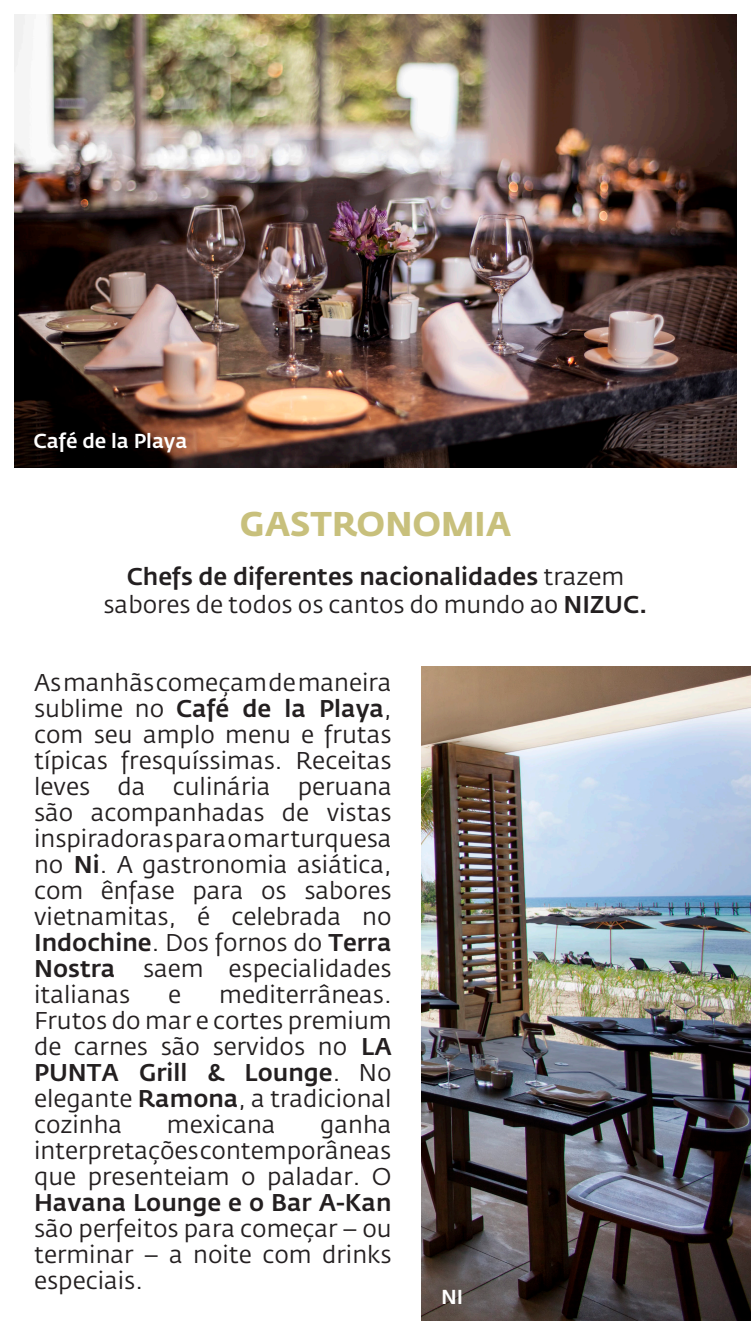
<style>
.page{position:relative;width:751px;height:1334px;background:#fff}
.page>*{position:absolute;margin:0;border:0;box-sizing:border-box;transform-origin:0 0}
.t1{font:700 34px "Fedra Sans Std";color:#c8c07c}
.Texto{font:24px/26px "Fedra Sans Std";color:#231f20;text-align:justify}
.Texto-2{font:500 24px/28px "Fedra Sans Std";color:#231f20;text-align:center}
.Texto-3{font:500 20px "Fedra Sans Std";color:#fff}
.s1{font-weight:400}
.s2{font-weight:500}
</style>
<div class="page">
<img style="left:14px;top:14px;width:722px;height:453px">
<img style="left:421px;top:667px;width:329px;height:654px">
<p class="Texto-3" style="left:33px;top:428px;width:155px">Café de la Playa</p>
<p class="t1" style="left:239px;top:503px;width:273px">GASTRONOMIA</p>
<p class="Texto-2" style="left:103px;top:563px;width:545px">Chefs de diferentes nacionalidades <span class="s1">trazem sabores de todos os cantos do mundo ao</span> NIZUC.</p>
<p class="Texto" style="left:34px;top:670px;width:359px">As manhãs começam de maneira sublime no <span class="s2">Café de la Playa</span>, com seu amplo menu e frutas típicas fresquíssimas. Receitas leves da culinária peruana são acompanhadas de vistas inspiradoras para o mar turquesa no <span class="s2">Ni</span>. A gastronomia asiática, com ênfase para os sabores vietnamitas, é celebrada no <span class="s2">Indochine</span>. Dos fornos do <span class="s2">Terra Nostra</span> saem especialidades italianas</p>
<p class="Texto" style="left:34px;top:982px;width:359px;text-indent:185px">mediterrâneas.<br>Frutos do mar e cortes premium de carnes são servidos no <span class="s2">LA PUNTA Grill &amp; Lounge</span>. No elegante <span class="s2">Ramona</span>, a tradicional cozinha</p>
<p class="Texto" style="left:168px;top:982px;width:15px">e</p>
<p class="Texto" style="left:167px;top:1112px;width:110px">mexicana</p>
<p class="Texto" style="left:34px;top:1112px;width:359px;text-indent:286px">ganha interpretações contemporâneas que presenteiam o paladar. O <span class="s2">Havana Lounge e o Bar A-Kan </span>são perfeitos para começar – ou terminar – a noite com drinks especiais.</p>
<p class="Texto-3" style="left:441px;top:1284px;width:24px">NI</p>
</div>
